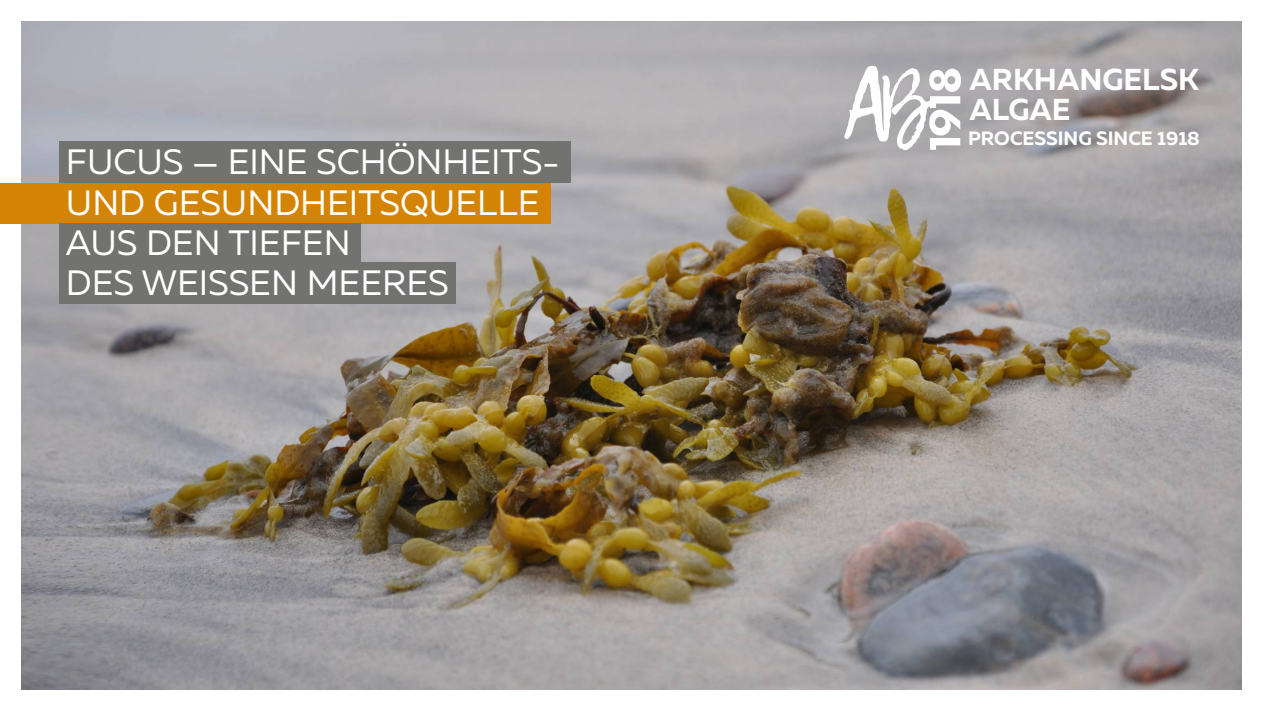
<style>
.page{position:relative;width:1263px;height:711px;background:#fff}
.page>*{position:absolute;margin:0;border:0;box-sizing:border-box;transform-origin:0 0}
.t1{font:35.1px/40.2px "Muller";color:#fefefe}
.t2{font:700 30.15px/30.2px "Muller";color:#fefefe}
.t3{font:700 19.2px "Muller";color:#fefefe}
</style>
<div class="page">
<img style="left:107px;top:22px;width:1135px;height:667px">
<img style="left:21px;top:22px;width:86px;height:667px">
<div style="left:59px;top:141px;width:511px;height:42px;background:#727271"></div>
<div style="left:1px;top:183px;width:550px;height:40px;background:#d48404"></div>
<div style="left:59px;top:262px;width:397px;height:41px;background:#727271"></div>
<div style="left:59px;top:223px;width:302px;height:39px;background:#727271"></div>
<svg style="left:844px;top:66px;width:117px;height:84px"></svg>
<p class="t1" style="left:66px;top:144px;width:495px">FUCUS — EINE SCHÖNHEITS-<br>UND GESUNDHEITSQUELLE<br>AUS DEN TIEFEN<br>DES WEISSEN MEERES</p>
<p class="t2" style="left:969px;top:66px;width:231px">ARKHANGELSK<br>ALGAE</p>
<p class="t3" style="left:968px;top:129px;width:233px">PROCESSING SINCE 1918</p>
</div>
